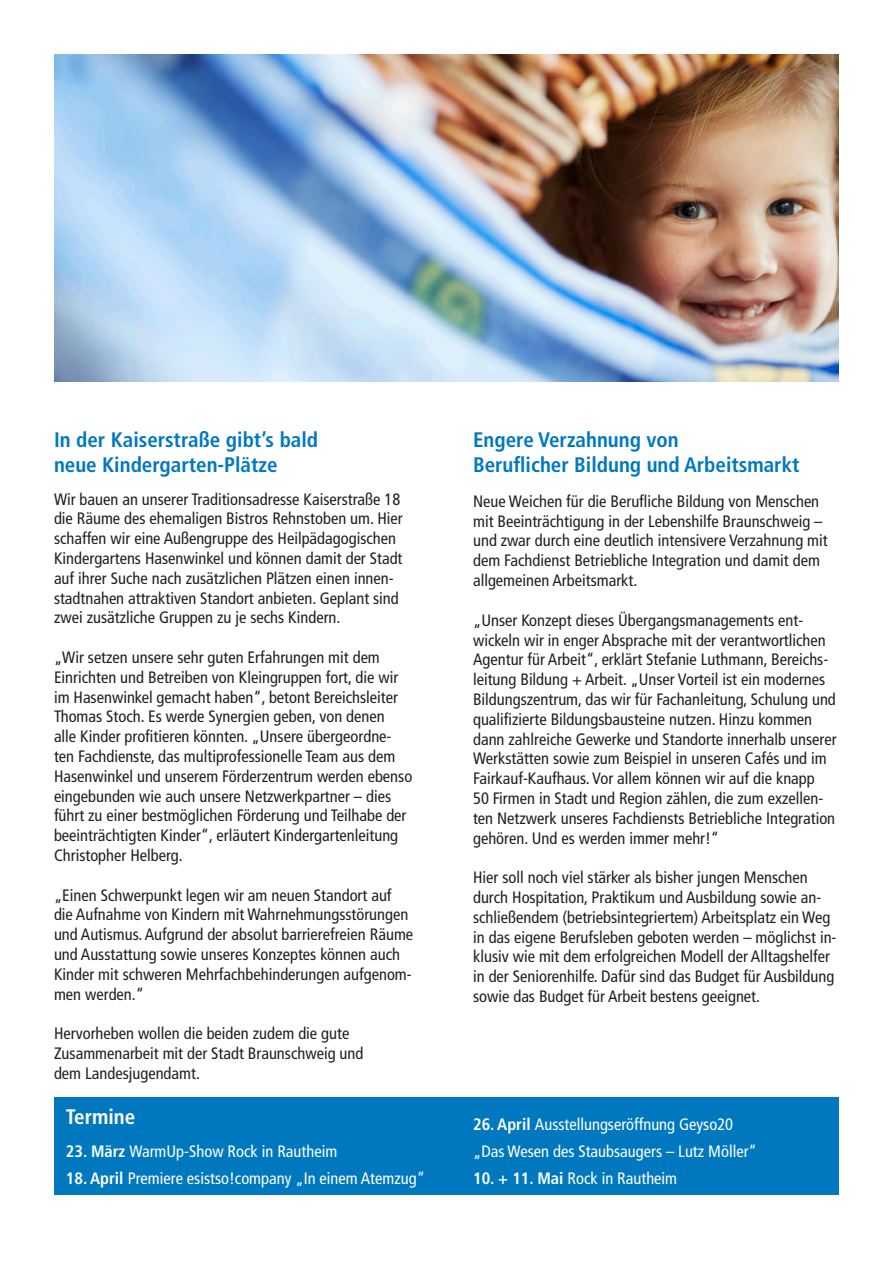
<style>
.page{position:relative;width:893px;height:1263px;background:#fff}
.page>*{position:absolute;margin:0;border:0;box-sizing:border-box;transform-origin:0 0}
.t1{font:700 condensed 21px/25.2px "Frutiger LT Com";color:#0078c0}
.t2{font:700 condensed 21px "Frutiger LT Com";color:#fff}
.t3{font:condensed 16.5px/19.8px "Frutiger LT Com";color:#231f20}
.t4{font:condensed 16.5px/27px "Frutiger LT Com";color:#fff}
.s1{font-weight:700}
</style>
<div class="page">
<div style="left:54px;top:1098px;width:785px;height:97px;background:#0078c0"></div>
<img style="left:54px;top:54px;width:785px;height:328px">
<p class="t1" style="left:54px;top:427px;width:266px">In der Kaiserstraße gibt’s bald neue Kindergarten-Plätze</p>
<p class="t3" style="left:54px;top:489px;width:350px">Wir bauen an unserer Traditionsadresse Kaiserstraße 18 die Räume des ehemaligen Bistros Rehnstoben um. Hier schaffen wir eine Außengruppe des Heilpädagogischen Kindergartens Hasenwinkel und können damit der Stadt auf ihrer Suche nach zusätzlichen Plätzen einen innen&shy;stadtnahen attraktiven Standort anbieten. Geplant sind zwei zusätzliche Gruppen zu je sechs Kindern.</p>
<p class="t3" style="left:54px;top:647px;width:360px">„Wir setzen unsere sehr guten Erfahrungen mit dem Einrichten und Betreiben von Kleingruppen fort, die wir im Hasenwinkel gemacht haben“, betont Bereichsleiter Thomas Stoch. Es werde Synergien geben, von denen<br>alle Kinder profitieren könnten. „Unsere übergeordne&shy;ten Fachdienste, das multiprofessionelle Team aus dem Hasenwinkel und unserem Förderzentrum werden ebenso eingebunden wie auch unsere Netzwerkpartner – dies führt zu einer bestmöglichen Förderung und Teilhabe der beeinträchtigten Kinder“, erläutert Kindergartenleitung Christopher Helberg.</p>
<p class="t3" style="left:54px;top:885px;width:361px">„Einen Schwerpunkt legen wir am neuen Standort auf die Aufnahme von Kindern mit Wahrnehmungsstörungen und Autismus. Aufgrund der absolut barrierefreien Räume und Ausstattung sowie unseres Konzeptes können auch Kinder mit schweren Mehrfachbehinderungen aufgenom&shy;men werden.“</p>
<p class="t3" style="left:54px;top:1024px;width:311px">Hervorheben wollen die beiden zudem die gute<br>Zusammenarbeit mit der Stadt Braunschweig und dem Landesjugendamt.</p>
<p class="t2" style="left:66px;top:1104px;width:71px">Termine</p>
<p class="t4" style="left:66px;top:1138px;width:273px"><span class="s1">23. März</span> WarmUp-Show Rock in Rautheim</p>
<p class="t4" style="left:66px;top:1165px;width:361px"><span class="s1">18. April</span> Premiere esistso!company „In einem Atemzug“</p>
<p class="t1" style="left:473px;top:427px;width:328px">Engere Verzahnung von<br>Beruflicher Bildung und Arbeitsmarkt</p>
<p class="t3" style="left:473px;top:491px;width:356px">Neue Weichen für die Berufliche Bildung von Menschen mit Beeinträchtigung in der Lebenshilfe Braunschweig – und zwar durch eine deutlich intensivere Verzahnung mit dem Fachdienst Betriebliche Integration und damit dem allgemeinen Arbeitsmarkt.</p>
<p class="t3" style="left:473px;top:610px;width:365px">„Unser Konzept dieses Übergangsmanagements ent&shy;wickeln wir in enger Absprache mit der verantwortlichen Agentur für Arbeit“, erklärt Stefanie Luthmann, Bereichs&shy;leitung Bildung + Arbeit. „Unser Vorteil ist ein modernes Bildungszentrum, das wir für Fachanleitung, Schulung und qualifizierte Bildungsbausteine nutzen. Hinzu kommen dann zahlreiche Gewerke und Standorte innerhalb unserer Werkstätten sowie zum Beispiel in unseren Cafés und im Fairkauf-Kaufhaus. Vor allem können wir auf die knapp<br>50 Firmen in Stadt und Region zählen, die zum exzellen&shy;ten Netzwerk unseres Fachdiensts Betriebliche Integration gehören. Und es werden immer mehr!“</p>
<p class="t3" style="left:473px;top:868px;width:365px">Hier soll noch viel stärker als bisher jungen Menschen durch Hospitation, Praktikum und Ausbildung sowie an&shy;schließendem (betriebsintegriertem) Arbeitsplatz ein Weg in das eigene Berufsleben geboten werden – möglichst in&shy;klusiv wie mit dem erfolgreichen Modell der Alltagshelfer in der Seniorenhilfe. Dafür sind das Budget für Ausbildung sowie das Budget für Arbeit bestens geeignet.</p>
<p class="t4" style="left:473px;top:1111px;width:285px"><span class="s1">26. April</span> Ausstellungseröffnung Geyso20 „Das Wesen des Staubsaugers – Lutz Möller“</p>
<p class="t4" style="left:473px;top:1165px;width:206px"><span class="s1">10. + 11. Mai</span> Rock in Rautheim</p>
</div>
